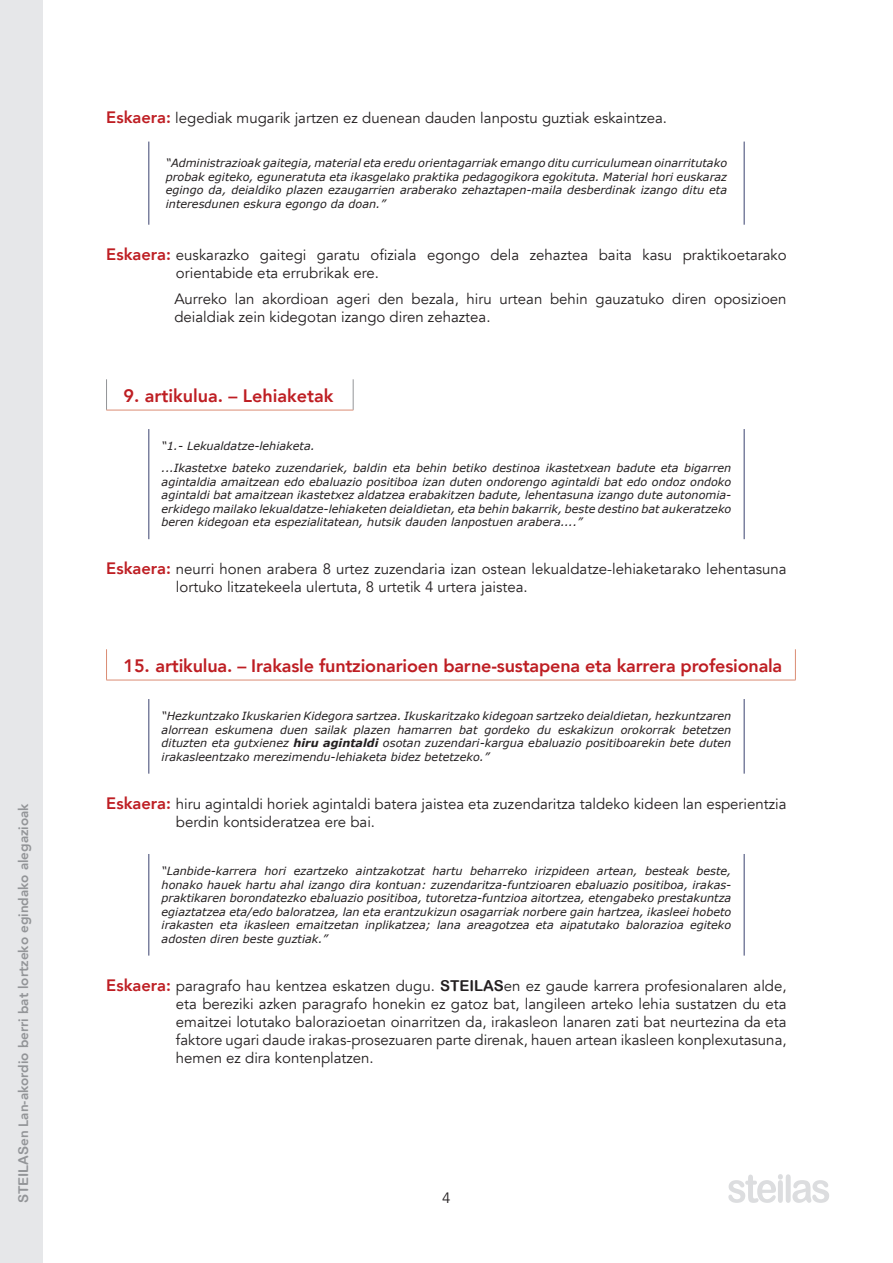
<style>
.page{position:relative;width:893px;height:1263px;background:#fff}
.page>*{position:absolute;margin:0;border:0;box-sizing:border-box;transform-origin:0 0}
.t1{font:800 18px "Avenir";letter-spacing:-.01em;color:#be1e23}
.t2{font:15px/18px "Avenir";color:#231f20}
.t3{font:800 13.5px "Avenir";color:#939598}
.t4{font:italic 11.25px/13.5px "Verdana";color:#231f20;text-align:justify}
.s1{font-family:"Arial Rounded MT Bold";font-weight:400}
.s2{font-weight:800;font-size:16.5px;color:#be1e23}
.s3{font-weight:700}
.s4{font-family:"Arial Rounded MT Bold"}
</style>
<div class="page">
<div style="left:0;top:0;width:43px;height:1263px;background:#e6e7e9"></div>
<svg style="left:728px;top:1174px;width:101px;height:29px"></svg>
<hr style="left:148px;top:142px;width:1px;height:83px;background:#3b426f">
<hr style="left:744px;top:142px;width:1px;height:83px;background:#3b426f">
<hr style="left:106px;top:379px;width:1px;height:31px;background:#939598">
<hr style="left:353px;top:379px;width:1px;height:31px;background:#939598">
<hr style="left:106px;top:410px;width:247px;height:1px;background:#db8c74">
<hr style="left:148px;top:429px;width:1px;height:110px;background:#3b426f">
<hr style="left:744px;top:429px;width:1px;height:110px;background:#3b426f">
<hr style="left:106px;top:649px;width:1px;height:31px;background:#db8c74">
<hr style="left:795px;top:649px;width:1px;height:31px;background:#db8c74">
<hr style="left:106px;top:680px;width:690px;height:1px;background:#db8c74">
<hr style="left:148px;top:699px;width:1px;height:75px;background:#3b426f">
<hr style="left:744px;top:699px;width:1px;height:75px;background:#3b426f">
<hr style="left:148px;top:854px;width:1px;height:101px;background:#3b426f">
<hr style="left:744px;top:854px;width:1px;height:101px;background:#3b426f">
<p class="t3" style="left:13px;top:1203px;width:402px;rotate:-90deg"><span class="s1">STEILAS</span>en Lan-akordio berri bat lortzeko egindako alegazioak</p>
<p class="t2" style="left:106px;top:109px;width:562px"><span class="s2">Eskaera:</span> legediak mugarik jartzen ez duenean dauden lanpostu guztiak eskaintzea.</p>
<p class="t4" style="left:166px;top:156px;width:563px">“Administrazioak gaitegia, material eta eredu orientagarriak emango ditu curriculumean oinarritutako probak egiteko, eguneratuta eta ikasgelako praktika pedagogikora egokituta. Material hori euskaraz egingo da, deialdiko plazen ezaugarrien araberako zehaztapen-maila desberdinak izango ditu eta interesdunen eskura egongo da doan.”</p>
<p class="t2" style="left:176px;top:246px;width:612px;text-indent:-70px"><span class="s2">Eskaera:</span> euskarazko gaitegi garatu ofiziala egongo dela zehaztea baita kasu praktikoetarako orientabide eta errubrikak ere.</p>
<p class="t2" style="left:174px;top:290px;width:614px">Aurreko lan akordioan ageri den bezala, hiru urtean behin gauzatuko diren oposizioen deialdiak zein kidegotan izango diren zehaztea.</p>
<p class="t1" style="left:124px;top:381px;width:212px">9. artikulua. – Lehiaketak</p>
<p class="t4" style="left:162px;top:440px;width:155px">“1.- Lekualdatze-lehiaketa.</p>
<p class="t4" style="left:162px;top:462px;width:571px">...Ikastetxe bateko zuzendariek, baldin eta behin betiko destinoa ikastetxean badute eta bigarren agintaldia amaitzean edo ebaluazio positiboa izan duten ondorengo agintaldi bat edo ondoz ondoko agintaldi bat amaitzean ikastetxez aldatzea erabakitzen badute, lehentasuna izango dute autonomia&shy;erkidego mailako lekualdatze-lehiaketen deialdietan, eta behin bakarrik, beste destino bat aukeratzeko beren kidegoan eta espezialitatean, hutsik dauden lanpostuen arabera....”</p>
<p class="t2" style="left:176px;top:560px;width:612px;text-indent:-70px"><span class="s2">Eskaera:</span> neurri honen arabera 8 urtez zuzendaria izan ostean lekualdatze-lehiaketarako lehentasuna lortuko litzatekeela ulertuta, 8 urtetik 4 urtera jaistea.</p>
<p class="t1" style="left:124px;top:651px;width:660px">15. artikulua. – Irakasle funtzionarioen barne-sustapena eta karrera profesionala</p>
<p class="t4" style="left:162px;top:710px;width:571px">“Hezkuntzako Ikuskarien Kidegora sartzea. Ikuskaritzako kidegoan sartzeko deialdietan, hezkuntzaren alorrean eskumena duen sailak plazen hamarren bat gordeko du eskakizun orokorrak betetzen dituzten eta gutxienez <span class="s3">hiru agintaldi</span> osotan zuzendari-kargua ebaluazio positiboarekin bete duten irakasleentzako merezimendu-lehiaketa bidez betetzeko.”</p>
<p class="t2" style="left:176px;top:795px;width:612px;text-indent:-70px"><span class="s2">Eskaera:</span> hiru agintaldi horiek agintaldi batera jaistea eta zuzendaritza taldeko kideen lan esperientzia berdin kontsideratzea ere bai.</p>
<p class="t4" style="left:162px;top:865px;width:571px">“Lanbide-karrera hori ezartzeko aintzakotzat hartu beharreko irizpideen artean, besteak beste, honako hauek hartu ahal izango dira kontuan: zuzendaritza-funtzioaren ebaluazio positiboa, irakas&shy;praktikaren borondatezko ebaluazio positiboa, tutoretza-funtzioa aitortzea, etengabeko prestakuntza egiaztatzea eta/edo baloratzea, lan eta erantzukizun osagarriak norbere gain hartzea, ikasleei hobeto irakasten eta ikasleen emaitzetan inplikatzea; lana areagotzea eta aipatutako balorazioa egiteko adosten diren beste guztiak.”</p>
<p class="t2" style="left:176px;top:977px;width:612px;text-align:justify;text-indent:-70px"><span class="s2">Eskaera:</span> paragrafo hau kentzea eskatzen dugu. <span class="s4">STEILAS</span>en ez gaude karrera profesionalaren alde, eta bereziki azken paragrafo honekin ez gatoz bat, langileen arteko lehia sustatzen du eta emaitzei lotutako balorazioetan oinarritzen da, irakasleon lanaren zati bat neurtezina da eta faktore ugari daude irakas-prosezuaren parte direnak, hauen artean ikasleen konplexutasuna, hemen ez dira kontenplatzen.</p>
<h2 class="t2" style="left:442px;top:1189px;width:10px">4</h2>
</div>
